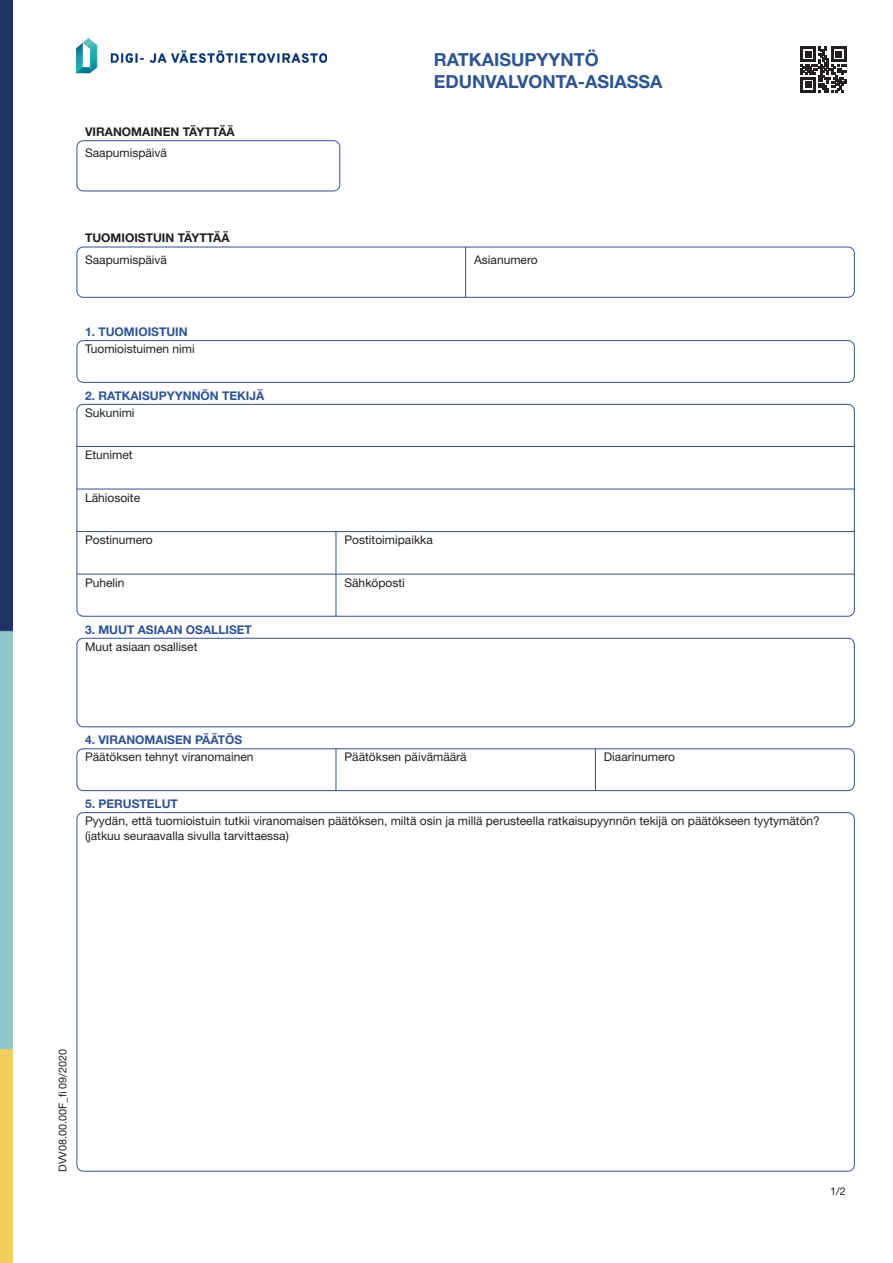
<style>
.page{position:relative;width:893px;height:1263px;background:#fff}
.page>*{position:absolute;margin:0;border:0;box-sizing:border-box;transform-origin:0 0}
.t1{font:700 18px/21.6px "Helvetica Neue LT Std";color:#2e5496}
.t2{font:12px/15px "Helvetica Neue LT Std";color:#231f20}
.t3{font:700 12px "Helvetica Neue LT Std";color:#2e5496}
.p_bold{font:700 12px "Helvetica Neue LT Std";color:#231f20}
.t4{font:10.8px "Helvetica Neue LT Std";color:#231f20}
</style>
<div class="page">
<img style="left:0;top:1px;width:13px;height:1262px">
<div style="left:77px;top:247px;width:778px;height:51px;border:1px solid #2e5496;border-radius:6px"></div>
<div style="left:77px;top:404px;width:778px;height:213px;border:1px solid #2e5496;border-radius:6px"></div>
<div style="left:77px;top:340px;width:778px;height:43px;border:1px solid #2e5496;border-radius:6px"></div>
<div style="left:77px;top:638px;width:778px;height:89px;border:1px solid #2e5496;border-radius:6px"></div>
<div style="left:77px;top:748px;width:778px;height:43px;border:1px solid #2e5496;border-radius:6px"></div>
<div style="left:77px;top:140px;width:263px;height:51px;border:1px solid #2e5496;border-radius:6px"></div>
<hr style="left:465px;top:247px;width:1px;height:51px;background:#2e5496">
<hr style="left:77px;top:446px;width:259px;height:1px;background:#2e5496">
<hr style="left:336px;top:446px;width:519px;height:1px;background:#2e5496">
<hr style="left:77px;top:489px;width:259px;height:1px;background:#2e5496">
<hr style="left:336px;top:489px;width:519px;height:1px;background:#2e5496">
<hr style="left:77px;top:531px;width:259px;height:1px;background:#2e5496">
<hr style="left:336px;top:531px;width:519px;height:1px;background:#2e5496">
<hr style="left:336px;top:532px;width:1px;height:42px;background:#2e5496">
<hr style="left:77px;top:574px;width:259px;height:1px;background:#2e5496">
<hr style="left:336px;top:574px;width:519px;height:1px;background:#2e5496">
<hr style="left:336px;top:574px;width:1px;height:43px;background:#2e5496">
<hr style="left:336px;top:748px;width:1px;height:43px;background:#2e5496">
<hr style="left:595px;top:748px;width:1px;height:43px;background:#2e5496">
<svg style="left:801px;top:47px;width:45px;height:45px"></svg>
<img style="left:77px;top:38px;width:250px;height:36px">
<p class="p_bold" style="left:85px;top:124px;width:151px">VIRANOMAINEN TÄYTTÄÄ</p>
<p class="t2" style="left:85px;top:145px;width:84px">Saapumispäivä</p>
<h1 class="t1" style="left:434px;top:49px;width:230px">RATKAISUPYYNTÖ<br>EDUNVALVONTA-ASIASSA</h1>
<p class="p_bold" style="left:85px;top:231px;width:146px">TUOMIOISTUIN TÄYTTÄÄ</p>
<p class="t2" style="left:85px;top:252px;width:84px">Saapumispäivä</p>
<p class="t2" style="left:474px;top:252px;width:65px">Asianumero</p>
<h2 class="t3" style="left:85px;top:324px;width:104px">1. TUOMIOISTUIN</h2>
<p class="t2" style="left:85px;top:341px;width:111px">Tuomioistuimen nimi</p>
<h2 class="t3" style="left:85px;top:388px;width:181px">2. RATKAISUPYYNNÖN TEKIJÄ</h2>
<p class="t2" style="left:85px;top:405px;width:51px">Sukunimi</p>
<p class="t2" style="left:85px;top:447px;width:49px">Etunimet</p>
<p class="t2" style="left:85px;top:490px;width:57px">Lähiosoite</p>
<p class="t2" style="left:85px;top:532px;width:69px">Postinumero</p>
<p class="t2" style="left:344px;top:532px;width:90px">Postitoimipaikka</p>
<p class="t2" style="left:85px;top:575px;width:41px">Puhelin</p>
<p class="t2" style="left:344px;top:575px;width:62px">Sähköposti</p>
<h2 class="t3" style="left:85px;top:622px;width:168px">3. MUUT ASIAAN OSALLISET</h2>
<p class="t2" style="left:85px;top:639px;width:114px">Muut asiaan osalliset</p>
<h2 class="t3" style="left:85px;top:732px;width:159px">4. VIRANOMAISEN PÄÄTÖS</h2>
<p class="t2" style="left:85px;top:749px;width:170px">Päätöksen tehnyt viranomainen</p>
<p class="t2" style="left:344px;top:749px;width:124px">Päätöksen päivämäärä</p>
<p class="t2" style="left:604px;top:749px;width:73px">Diaarinumero</p>
<h2 class="t3" style="left:85px;top:796px;width:94px">5. PERUSTELUT</h2>
<p class="t2" style="left:85px;top:813px;width:736px">Pyydän, että tuomioistuin tutkii viranomaisen päätöksen, miltä osin ja millä perusteella ratkaisupyynnön tekijä on päätökseen tyytymätön? (jatkuu seuraavalla sivulla tarvittaessa)</p>
<p class="t4" style="left:56px;top:1172px;width:124px;rotate:-90deg">DVV08.00.00F_fi 09/2020</p>
<p class="t4" style="left:830px;top:1185px;width:17px">1/2</p>
</div>
